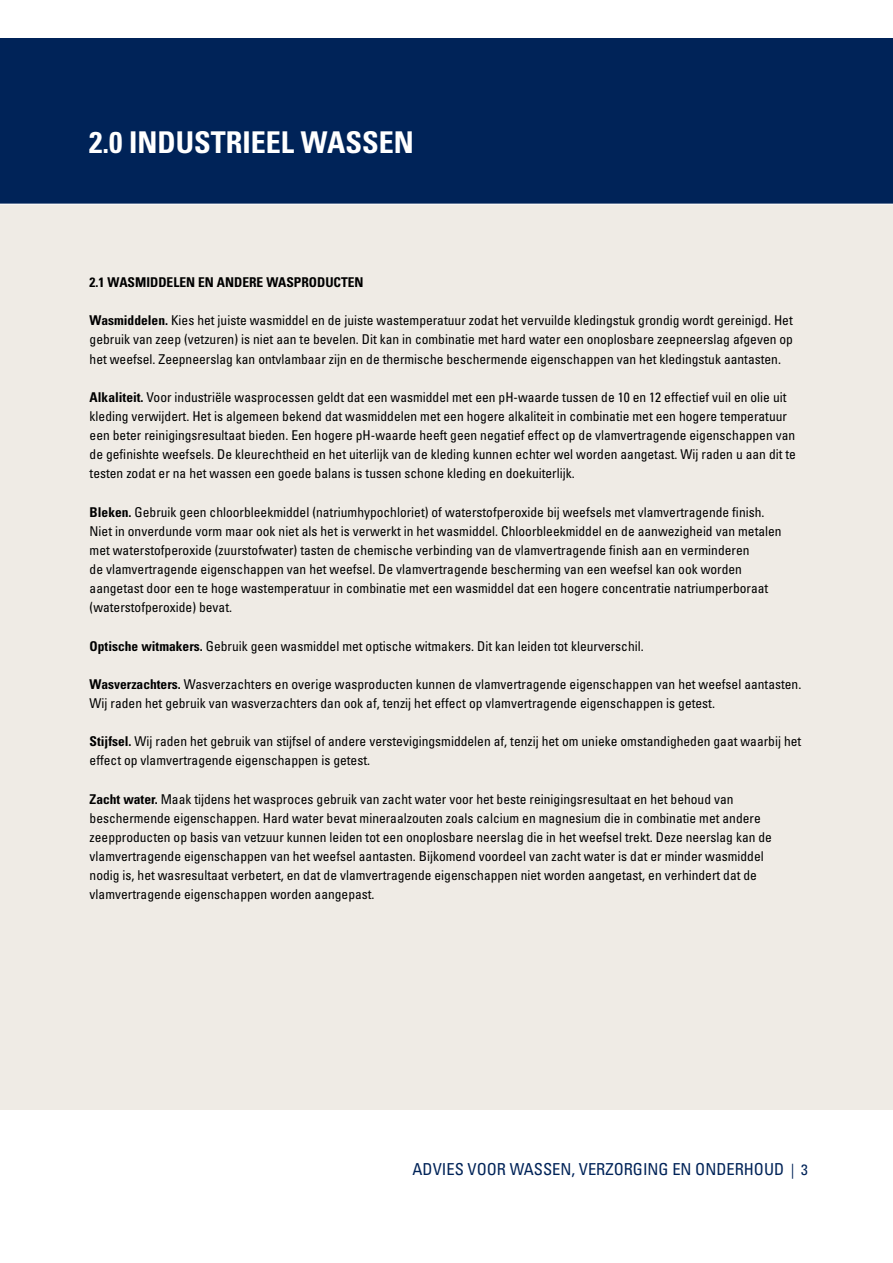
<style>
.page{position:relative;width:893px;height:1263px;background:#fff}
.page>*{position:absolute;margin:0;border:0;box-sizing:border-box;transform-origin:0 0}
.t1{font:700 condensed 30px "Univers";color:#fff}
.t2{font:condensed 16.5px "Univers";color:#002358}
.t3{font:condensed 13.5px/19.2px "Univers";color:#000}
.t4{font:700 condensed 13.5px "Univers";color:#000}
.s1{font-weight:700}
.s2{font-size:15px}
</style>
<div class="page">
<div style="left:0;top:204px;width:893px;height:906px;background:#efebe5"></div>
<div style="left:0;top:38px;width:893px;height:166px;background:#002358"></div>
<hr style="left:0;top:204px;width:893px;height:1px;background:#fff">
<h1 class="t1" style="left:89px;top:124px;width:326px">2.0 INDUSTRIEEL WASSEN</h1>
<p class="t4" style="left:90px;top:274px;width:276px">2.1 WASMIDDELEN EN ANDERE WASPRODUCTEN</p>
<p class="t3" style="left:90px;top:311px;width:705px;text-align:justify"><span class="s1">Wasmiddelen.</span> Kies het juiste wasmiddel en de juiste wastemperatuur zodat het vervuilde kledingstuk grondig wordt gereinigd. Het gebruik van zeep (vetzuren) is niet aan te bevelen. Dit kan in combinatie met hard water een onoplosbare zeepneerslag afgeven op het weefsel. Zeepneerslag kan ontvlambaar zijn en de thermische beschermende eigenschappen van het kledingstuk aantasten.</p>
<p class="t3" style="left:90px;top:387px;width:708px"><span class="s1">Alkaliteit.</span> Voor industriële wasprocessen geldt dat een wasmiddel met een pH-waarde tussen de 10 en 12 effectief vuil en olie uit kleding verwijdert. Het is algemeen bekend dat wasmiddelen met een hogere alkaliteit in combinatie met een hogere temperatuur een beter reinigingsresultaat bieden. Een hogere pH-waarde heeft geen negatief effect op de vlamvertragende eigenschappen van de gefinishte weefsels. De kleurechtheid en het uiterlijk van de kleding kunnen echter wel worden aangetast. Wij raden u aan dit te testen zodat er na het wassen een goede balans is tussen schone kleding en doekuiterlijk.</p>
<p class="t3" style="left:90px;top:502px;width:694px"><span class="s1">Bleken.</span> Gebruik geen chloorbleekmiddel (natriumhypochloriet) of waterstofperoxide bij weefsels met vlamvertragende finish.<br>Niet in onverdunde vorm maar ook niet als het is verwerkt in het wasmiddel. Chloorbleekmiddel en de aanwezigheid van metalen met waterstofperoxide (zuurstofwater) tasten de chemische verbinding van de vlamvertragende finish aan en verminderen<br>de vlamvertragende eigenschappen van het weefsel. De vlamvertragende bescherming van een weefsel kan ook worden aangetast door een te hoge wastemperatuur in combinatie met een wasmiddel dat een hogere concentratie natriumperboraat (waterstofperoxide) bevat.</p>
<p class="t3" style="left:90px;top:636px;width:556px"><span class="s1">Optische witmakers.</span> Gebruik geen wasmiddel met optische witmakers. Dit kan leiden tot kleurverschil.</p>
<p class="t3" style="left:90px;top:674px;width:713px"><span class="s1">Wasverzachters.</span> Wasverzachters en overige wasproducten kunnen de vlamvertragende eigenschappen van het weefsel aantasten.<br>Wij raden het gebruik van wasverzachters dan ook af, tenzij het effect op vlamvertragende eigenschappen is getest.</p>
<p class="t3" style="left:90px;top:732px;width:713px"><span class="s1">Stijfsel.</span> Wij raden het gebruik van stijfsel of andere verstevigingsmiddelen af, tenzij het om unieke omstandigheden gaat waarbij het effect op vlamvertragende eigenschappen is getest.</p>
<p class="t3" style="left:90px;top:789px;width:684px"><span class="s1">Zacht water.</span> Maak tijdens het wasproces gebruik van zacht water voor het beste reinigingsresultaat en het behoud van beschermende eigenschappen. Hard water bevat mineraalzouten zoals calcium en magnesium die in combinatie met andere zeepproducten op basis van vetzuur kunnen leiden tot een onoplosbare neerslag die in het weefsel trekt. Deze neerslag kan de vlamvertragende eigenschappen van het weefsel aantasten. Bijkomend voordeel van zacht water is dat er minder wasmiddel nodig is, het wasresultaat verbetert, en dat de vlamvertragende eigenschappen niet worden aangetast, en verhindert dat de vlamvertragende eigenschappen worden aangepast.</p>
<p class="t2" style="left:413px;top:1159px;width:397px">ADVIES VOOR WASSEN, VERZORGING EN ONDERHOUD <span class="s2">| 3</span></p>
</div>
